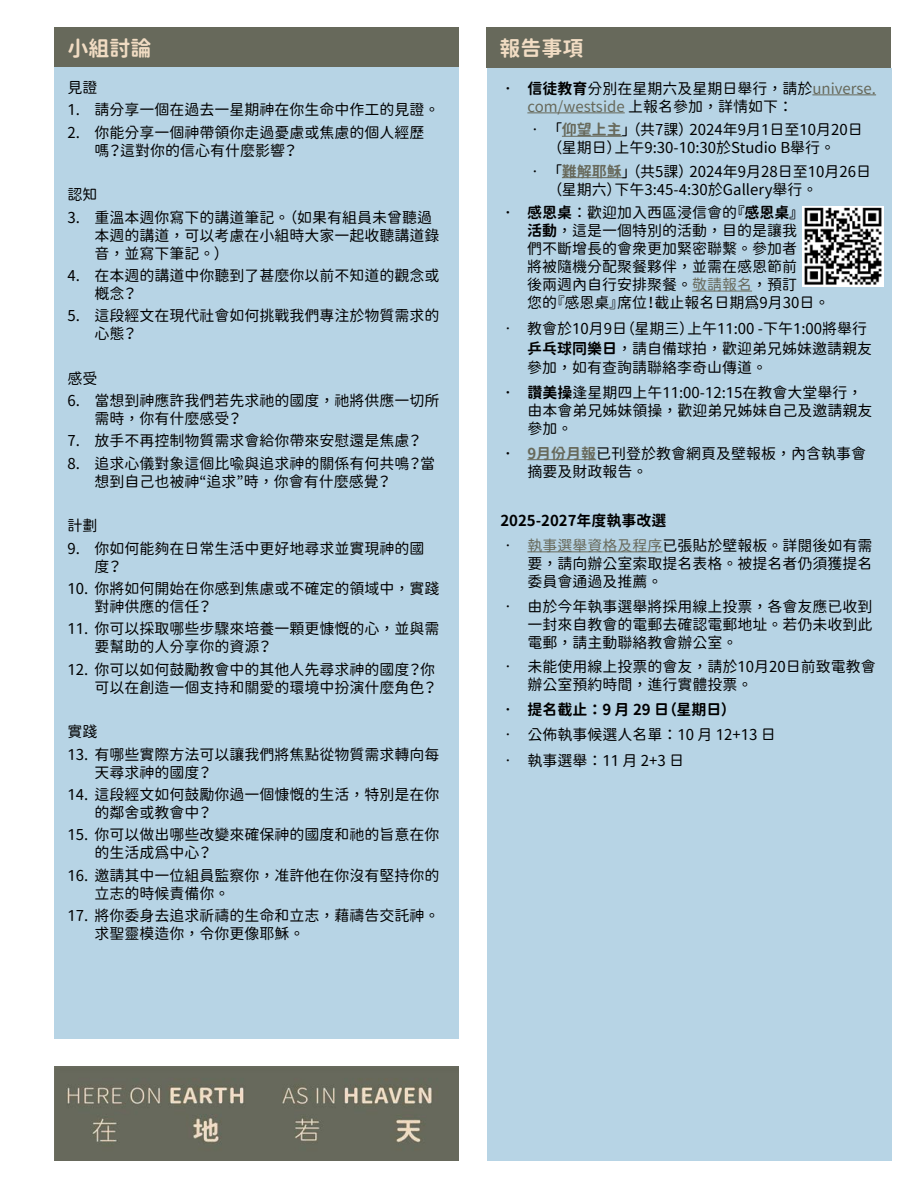
<style>
.page{position:relative;width:918px;height:1188px;background:#fff}
.page>*{position:absolute;margin:0;border:0;box-sizing:border-box;transform-origin:0 0}
.t1{font:21px "Gen Sen Rounded TW B";color:#f1dcc3}
.t2{font:15px/18px "Gen Sen Rounded TW R";color:#000}
.t3{font:15px "Gen Sen Rounded TW B";color:#000}
.s1{font-family:"Gen Sen Rounded TW B"}
.s2{color:#67695b}
.s3{font-family:"Gen Sen Rounded TW B";color:#67695b}
</style>
<div class="page">
<div style="left:54px;top:27px;width:405px;height:41px;background:#67695b"></div>
<div style="left:486px;top:27px;width:405px;height:41px;background:#67695b"></div>
<div style="left:54px;top:68px;width:405px;height:972px;background:#b7d4e5"></div>
<img style="left:54px;top:1066px;width:405px;height:95px">
<div style="left:487px;top:68px;width:405px;height:1093px;background:#b7d4e5"></div>
<hr style="left:812px;top:94px;width:64px;height:1px;background:#67695b">
<hr style="left:527px;top:112px;width:98px;height:1px;background:#67695b">
<hr style="left:562px;top:136px;width:60px;height:1px;background:#67695b">
<hr style="left:562px;top:177px;width:60px;height:1px;background:#67695b">
<hr style="left:692px;top:291px;width:60px;height:1px;background:#67695b">
<hr style="left:527px;top:459px;width:69px;height:1px;background:#67695b">
<hr style="left:527px;top:551px;width:135px;height:1px;background:#67695b">
<img style="left:803px;top:206px;width:80px;height:81px">
<h1 class="t1" style="left:68px;top:36px;width:85px">小組討論</h1>
<h1 class="t1" style="left:500px;top:36px;width:85px">報告事項</h1>
<p class="t2" style="left:68px;top:79px;width:31px">見證</p>
<p class="t2" style="left:68px;top:101px;width:373px">1. 請分享一個在過去一星期神在你生命中作工的見證。</p>
<p class="t2" style="left:94px;top:123px;width:331px;text-indent:-27px">2. 你能分享一個神帶領你走過憂慮或焦慮的個人經歷嗎？這對你的信心有什麼影響？</p>
<p class="t2" style="left:68px;top:186px;width:31px">認知</p>
<p class="t2" style="left:94px;top:208px;width:346px;text-indent:-27px">3. 重溫本週你寫下的講道筆記。（如果有組員未曾聽過本週的講道，可以考慮在小組時大家一起收聽講道錄音，並寫下筆記。）</p>
<p class="t2" style="left:94px;top:267px;width:346px;text-indent:-27px">4. 在本週的講道中你聽到了甚麼你以前不知道的觀念或概念？</p>
<p class="t2" style="left:94px;top:307px;width:346px;text-indent:-27px">5. 這段經文在現代社會如何挑戰我們專注於物質需求的心態？</p>
<p class="t2" style="left:68px;top:370px;width:31px">感受</p>
<p class="t2" style="left:94px;top:392px;width:346px;text-indent:-27px">6. 當想到神應許我們若先求祂的國度，祂將供應一切所需時，你有什麼感受？</p>
<p class="t2" style="left:68px;top:432px;width:356px">7. 放手不再控制物質需求會給你帶來安慰還是焦慮？</p>
<p class="t2" style="left:94px;top:455px;width:342px;text-indent:-27px">8. 追求心儀對象這個比喻與追求神的關係有何共鳴？當想到自己也被神“追求”時，你會有什麼感覺？</p>
<p class="t2" style="left:68px;top:517px;width:31px">計劃</p>
<p class="t2" style="left:94px;top:540px;width:331px;text-indent:-27px">9. 你如何能夠在日常生活中更好地尋求並實現神的國度？</p>
<p class="t2" style="left:94px;top:580px;width:346px;text-indent:-27px">10. 你將如何開始在你感到焦慮或不確定的領域中，實踐對神供應的信任？</p>
<p class="t2" style="left:94px;top:620px;width:346px;text-indent:-27px">11. 你可以採取哪些步驟來培養一顆更慷慨的心，並與需要幫助的人分享你的資源？</p>
<p class="t2" style="left:68px;top:661px;width:371px;text-align:right">12. 你可以如何鼓勵教會中的其他人先尋求神的國度？你可以在創造一個支持和關愛的環境中扮演什麼角色？</p>
<p class="t2" style="left:68px;top:723px;width:31px">實踐</p>
<p class="t2" style="left:94px;top:745px;width:346px;text-indent:-27px">13. 有哪些實際方法可以讓我們將焦點從物質需求轉向每天尋求神的國度？</p>
<p class="t2" style="left:94px;top:786px;width:346px;text-indent:-27px">14. 這段經文如何鼓勵你過一個慷慨的生活，特別是在你的鄰舍或教會中？</p>
<p class="t2" style="left:94px;top:826px;width:346px;text-indent:-27px">15. 你可以做出哪些改變來確保神的國度和祂的旨意在你的生活成為中心？</p>
<p class="t2" style="left:94px;top:866px;width:346px;text-indent:-27px">16. 邀請其中一位組員監察你，准許他在你沒有堅持你的立志的時候責備你。</p>
<p class="t2" style="left:94px;top:907px;width:346px;text-indent:-27px">17. 將你委身去追求祈禱的生命和立志，藉禱告交託神。求聖靈模造你，令你更像耶穌。</p>
<p class="t2" style="left:527px;top:80px;width:350px;text-indent:-27px"><span class="s1">• 信徒教育</span>分別在星期六及星期日舉行，請於<span class="s2">universe. com/westside</span> 上報名參加，詳情如下：</p>
<p class="t2" style="left:527px;top:121px;width:337px;text-align:center">• 「<span class="s3">仰望上主</span>」 （共7課）2024年9月1日至10月20日（星期日）上午9:30-10:30於Studio B舉行。</p>
<p class="t2" style="left:547px;top:162px;width:325px;text-indent:-20px">• 「<span class="s3">難解耶穌</span>」 （共5課）2024年9月28日至10月26日（星期六）下午3:45-4:30於Gallery舉行。</p>
<p class="t2" style="left:527px;top:204px;width:304px;text-indent:-27px"><span class="s1">• 感恩桌</span>：歡迎加入西區浸信會的<span class="s1">『感恩桌』<br>活動</span>，這是一個特別的活動，目的是讓我<br>們不斷增長的會眾更加緊密聯繫。參加者<br>將被隨機分配聚餐夥伴，並需在感恩節前<br>後兩週內自行安排聚餐。<span class="s2">敬請報名</span>，預訂<br>您的『感恩桌』席位！截止報名日期為9月30日。</p>
<p class="t2" style="left:527px;top:319px;width:347px;line-height:19.5px;text-indent:-27px">• 教會於10月9日（星期三）上午11:00 -下午1:00將舉行<span class="s1">乒乓球同樂日</span>，請自備球拍，歡迎弟兄姊妹邀請親友參加，如有查詢請聯絡李奇山傳道。</p>
<p class="t2" style="left:527px;top:384px;width:346px;text-indent:-27px"><span class="s1">• 讚美操</span>逢星期四上午11:00-12:15在教會大堂舉行，由本會弟兄姊妹領操，歡迎弟兄姊妹自己及邀請親友參加。</p>
<p class="t2" style="left:527px;top:444px;width:340px;text-indent:-27px"><span class="s1">•</span> <span class="s3">9月份月報</span>已刊登於教會網頁及壁報板，內含執事會摘要及財政報告。</p>
<p class="t3" style="left:500px;top:512px;width:168px">2025-2027年度執事改選</p>
<p class="t2" style="left:527px;top:537px;width:346px;text-align:justify;text-indent:-27px">• <span class="s2">執事選舉資格及程序</span>已張貼於壁報板。詳閱後如有需要，請向辦公室索取提名表格。被提名者仍須獲提名委員會通過及推薦。</p>
<p class="t2" style="left:527px;top:597px;width:346px;text-align:justify;text-indent:-27px">• 由於今年執事選舉將採用線上投票，各會友應已收到一封來自教會的電郵去確認電郵地址。若仍未收到此電郵，請主動聯絡教會辦公室。</p>
<p class="t2" style="left:527px;top:658px;width:350px;text-indent:-27px">• 未能使用線上投票的會友，請於10月20日前致電教會辦公室預約時間，進行實體投票。</p>
<p class="t3" style="left:500px;top:701px;width:237px">• 提名截止：9 月 29 日（星期日）</p>
<p class="t2" style="left:500px;top:726px;width:277px">• 公佈執事候選人名單：10 月 12+13 日</p>
<p class="t2" style="left:500px;top:752px;width:185px">• 執事選舉：11 月 2+3 日</p>
</div>
